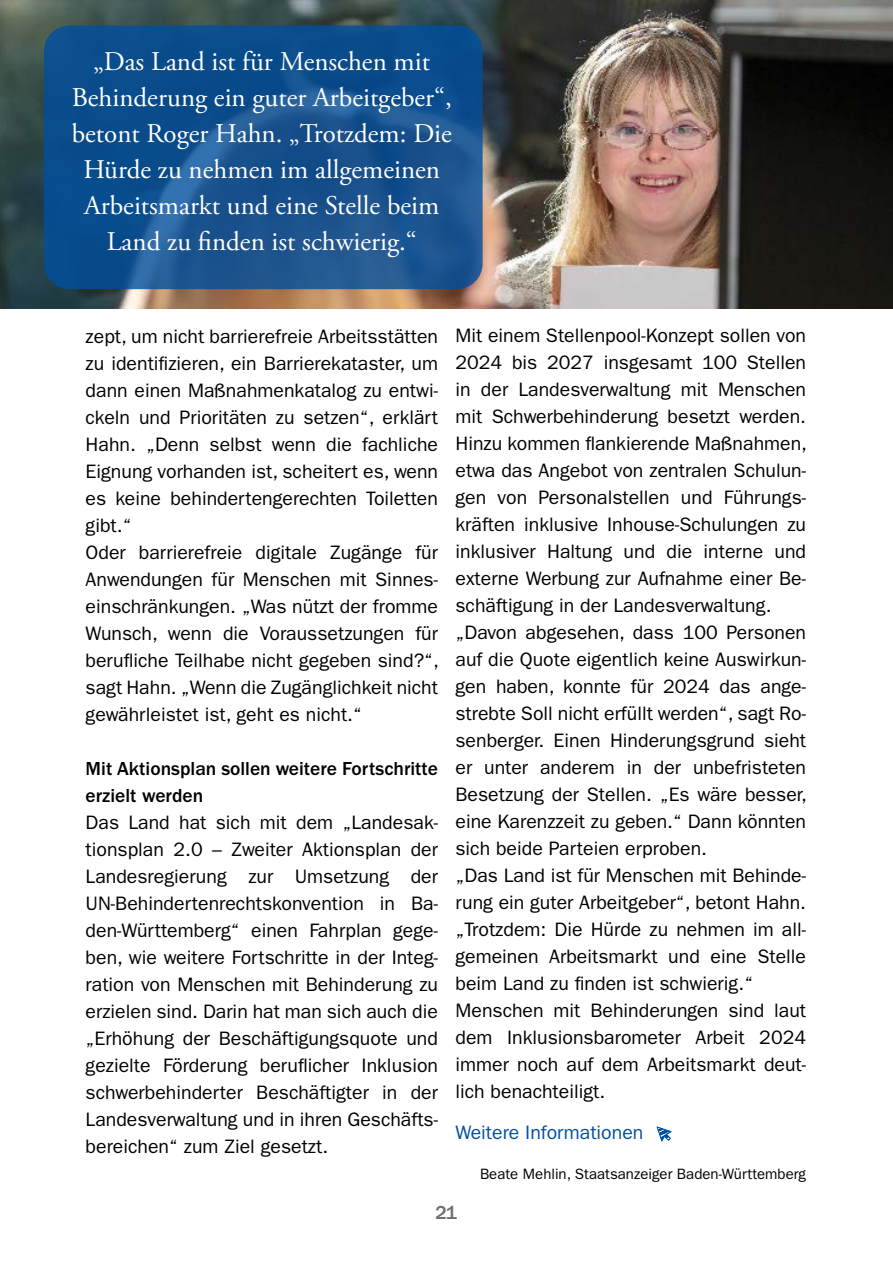
<style>
.page{position:relative;width:893px;height:1263px;background:#fff}
.page>*{position:absolute;margin:0;border:0;box-sizing:border-box;transform-origin:0 0}
.t1{font:27px/36px "Adobe Garamond Pro";color:#fff;text-align:center}
.t2{font:19.5px/27px "ITC Franklin Gothic Std";color:#000}
.t3{font:500 19.5px/27px "ITC Franklin Gothic Std";color:#000}
.t4{font:19.5px "ITC Franklin Gothic Std";color:#004f9f}
.t5{font:500 19.5px "ITC Franklin Gothic Std";color:#706f6f}
.t6{font:15px "ITC Franklin Gothic Std";color:#000}
</style>
<div class="page">
<svg style="left:656px;top:1126px;width:16px;height:16px"></svg>
<img style="left:0;top:0;width:893px;height:308px">
<svg style="left:44px;top:26px;width:439px;height:263px;background:#13518e"></svg>
<h1 class="t1" style="left:72px;top:44px;width:382px">„Das Land ist für Menschen mit<br>Behinderung ein guter Arbeitgeber“, betont Roger Hahn. „Trotzdem: Die<br>Hürde zu nehmen im allgemeinen<br>Arbeitsmarkt und eine Stelle beim<br>Land zu finden ist schwierig.“</h1>
<p class="t2" style="left:86px;top:323px;width:355px">zept, um nicht barrierefreie Arbeitsstätten zu identifizieren, ein Barrierekataster, um dann einen Maßnahmenkatalog zu entwi&shy;ckeln und Prioritäten zu setzen“, erklärt Hahn. „Denn selbst wenn die fachliche Eignung vorhanden ist, scheitert es, wenn es keine behindertengerechten Toiletten gibt.“<br>Oder barrierefreie digitale Zugänge für Anwendungen für Menschen mit Sinnes&shy;einschränkungen. „Was nützt der fromme Wunsch, wenn die Voraussetzungen für berufliche Teilhabe nicht gegeben sind?“, sagt Hahn. „Wenn die Zugänglichkeit nicht gewährleistet ist, geht es nicht.“</p>
<p class="t3" style="left:86px;top:755px;width:354px">Mit Aktionsplan sollen weitere Fortschritte erzielt werden</p>
<p class="t2" style="left:86px;top:809px;width:354px;text-align:justify">Das Land hat sich mit dem „Landesak&shy;tionsplan 2.0 – Zweiter Aktionsplan der Landesregierung zur Umsetzung der UN-Behindertenrechtskonvention in Ba&shy;den-Württemberg“ einen Fahrplan gege&shy;ben, wie weitere Fortschritte in der Integ&shy;ration von Menschen mit Behinderung zu erzielen sind. Darin hat man sich auch die „Erhöhung der Beschäftigungsquote und gezielte Förderung beruflicher Inklusion schwerbehinderter Beschäftigter in der Landesverwaltung und in ihren Geschäfts&shy;bereichen“ zum Ziel gesetzt.</p>
<p class="t2" style="left:455px;top:322px;width:353px">Mit einem Stellenpool-Konzept sollen von 2024 bis 2027 insgesamt 100 Stellen in der Landesverwaltung mit Menschen mit Schwerbehinderung besetzt werden.<br>Hinzu kommen flankierende Maßnahmen, etwa das Angebot von zentralen Schulun&shy;gen von Personalstellen und Führungs&shy;kräften inklusive Inhouse-Schulungen zu inklusiver Haltung und die interne und externe Werbung zur Aufnahme einer Be&shy;schäftigung in der Landesverwaltung. „Davon abgesehen, dass 100 Personen auf die Quote eigentlich keine Auswirkun&shy;gen haben, konnte für 2024 das ange&shy;strebte Soll nicht erfüllt werden“, sagt Ro&shy;senberger. Einen Hinderungsgrund sieht er unter anderem in der unbefristeten Besetzung der Stellen. „Es wäre besser, eine Karenzzeit zu geben.“ Dann könnten sich beide Parteien erproben.<br>„Das Land ist für Menschen mit Behinde&shy;rung ein guter Arbeitgeber“, betont Hahn. „Trotzdem: Die Hürde zu nehmen im all&shy;gemeinen Arbeitsmarkt und eine Stelle beim Land zu finden ist schwierig.“ Menschen mit Behinderungen sind laut dem Inklusionsbarometer Arbeit 2024 immer noch auf dem Arbeitsmarkt deut&shy;lich benachteiligt.</p>
<p class="t4" style="left:455px;top:1121px;width:189px">Weitere Informationen</p>
<p class="t6" style="left:480px;top:1165px;width:328px">Beate Mehlin, Staatsanzeiger Baden-Württemberg</p>
<p class="t5" style="left:436px;top:1201px;width:23px">21</p>
</div>
